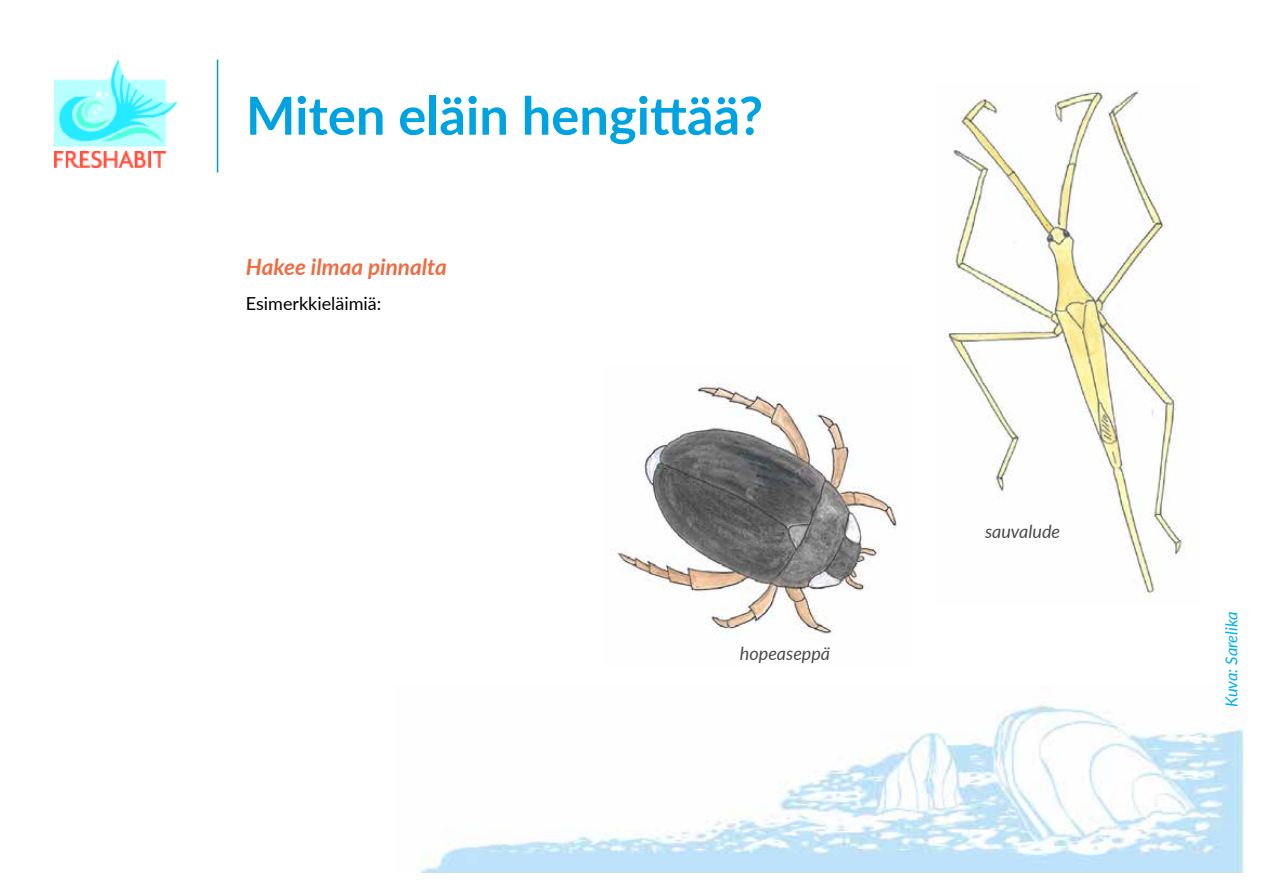
<style>
.page{position:relative;width:1263px;height:893px;background:#fff}
.page>*{position:absolute;margin:0;border:0;box-sizing:border-box;transform-origin:0 0}
.t1{font:700 52.5px "Lato";color:#00a3e2}
.t2{font:italic 700 22.5px "Lato";color:#ed6d43}
.t3{font:italic 18px "Lato";color:#4a4a49}
.t4{font:18px "Lato";color:#000}
.t5{font:italic 16.5px "Lato";color:#00b1eb}
</style>
<div class="page">
<img style="left:420px;top:702px;width:824px;height:171px">
<hr style="left:217px;top:60px;width:1px;height:112px;background:#009cd7">
<img style="left:54px;top:60px;width:123px;height:108px">
<img style="left:611px;top:382px;width:286px;height:259px">
<img style="left:946px;top:82px;width:240px;height:513px">
<p class="t1" style="left:246px;top:77px;width:519px">Miten eläin hengittää?</p>
<p class="t2" style="left:246px;top:250px;width:202px">Hakee ilmaa pinnalta</p>
<p class="t4" style="left:246px;top:291px;width:137px">Esimerkkieläimiä:</p>
<p class="t3" style="left:740px;top:640px;width:92px">hopeaseppä</p>
<p class="t3" style="left:985px;top:518px;width:77px">sauvalude</p>
<p class="t5" style="left:1220px;top:707px;width:97px;rotate:-90deg">Kuva: Sarelika</p>
</div>
